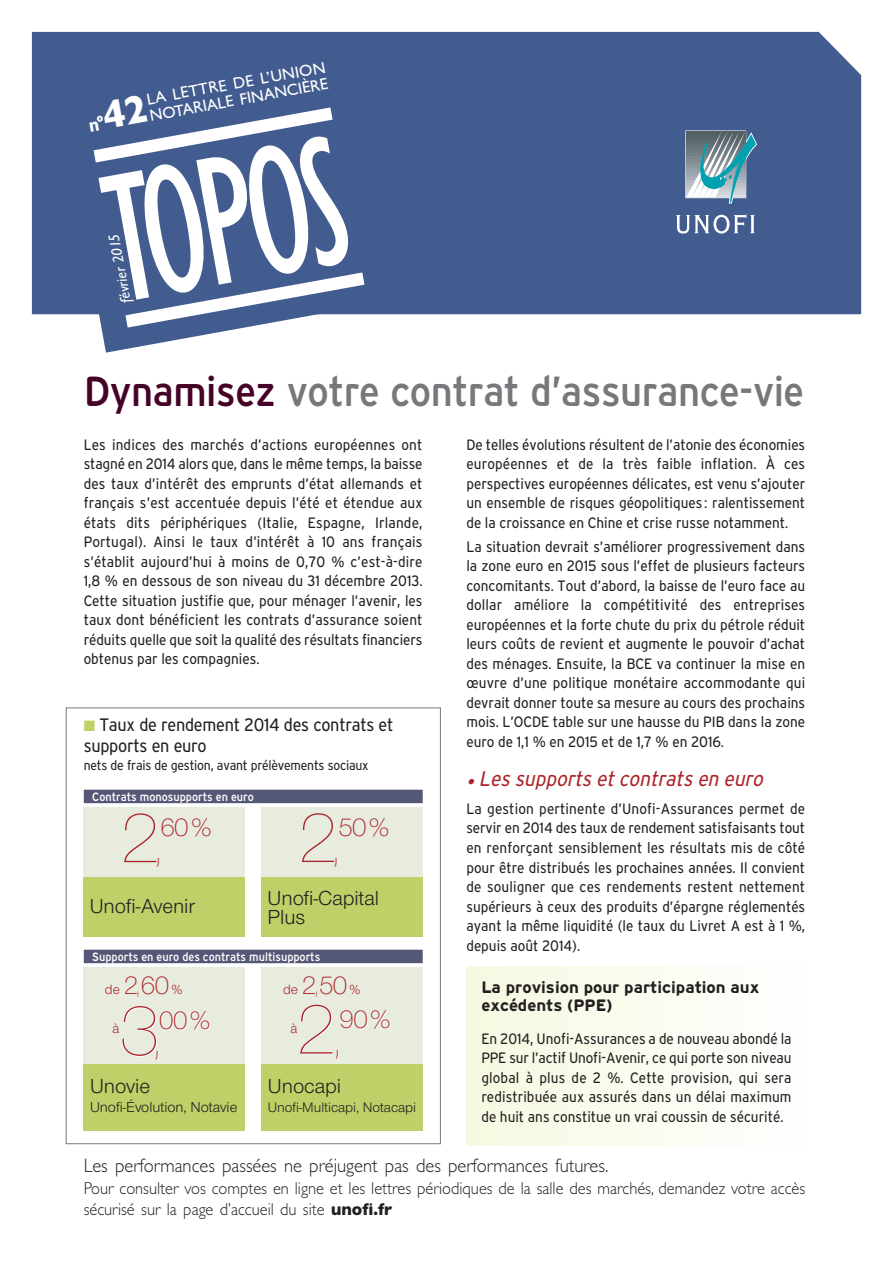
<style>
.page{position:relative;width:893px;height:1263px;background:#fff}
.page>*{position:absolute;margin:0;border:0;box-sizing:border-box;transform-origin:0 0}
.t1{font:condensed 189.3px "Gill Sans";color:#fff;scale:.8 1}
.t2{font:200 75px "Nimbus Sans Novus T";color:#ac242a}
.t3{font:700 condensed 42px "Teleneue";letter-spacing:-.01em;color:#76787b}
.t4{font:300 27px "Nimbus Sans Novus T";letter-spacing:-.05em;color:#ac242a}
.t5{font:21px/19.5px "Nimbus Sans Novus T";color:#231f20}
.t6{font:italic 500 condensed 21px "Teleneue";color:#ac242a}
.t7{font:700 condensed 20.1px "Gill Sans";color:#fff;scale:.95 1}
.t8{font:300 19.5px "Gill Sans";color:#231f20;scale:.95 1}
.t9{font:500 condensed 18px/21px "Teleneue";letter-spacing:-.015em;color:#231f20}
.t10{font:300 17.25px/20.7px "Gill Sans";color:#231f20;scale:.95 1}
.t11{font:800 16.5px/18px "Teleneue";color:#231f20}
.t12{font:16.2px/16.6px "Gill Sans";color:#fff}
.t13{font:500 condensed 15px/19.5px "Teleneue";color:#231f20;text-align:justify}
.t14{font:15px "Nimbus Sans Novus T";color:#231f20}
.t15{font:italic 15px "Gill Sans";color:#fff}
.t16{font:14.25px "Nimbus Sans Novus T";color:#231f20}
.t17{font:13.95px "Nimbus Sans Novus T";color:#ac242a}
.t18{font:500 condensed 13.5px "Teleneue";letter-spacing:-.015em;color:#231f20}
.t19{font:700 condensed 12px "Teleneue";color:#fff}
.s1{font-stretch:normal;font-size:40.2px}
.s2{color:#460327}
.s3{font-family:"Adobe Devanagari";font-weight:700;font-stretch:normal}
.s4{color:#bed067}
.s5{font-size:45px}
.s6{font-weight:300;font-size:27px}
.s7{font-weight:200;font-size:27px}
.s8{color:#fff}
.s9{font-weight:700}
</style>
<div class="page">
<div style="left:84px;top:807px;width:161px;height:70px;background:#e7ecde"></div>
<div style="left:84px;top:877px;width:161px;height:59px;background:#bed067"></div>
<div style="left:84px;top:967px;width:161px;height:98px;background:#e7ecde"></div>
<div style="left:84px;top:1064px;width:161px;height:67px;background:#bed067"></div>
<div style="left:262px;top:807px;width:161px;height:70px;background:#e7ecde"></div>
<div style="left:262px;top:877px;width:161px;height:59px;background:#bed067"></div>
<div style="left:262px;top:967px;width:161px;height:98px;background:#e7ecde"></div>
<div style="left:262px;top:1064px;width:161px;height:67px;background:#bed067"></div>
<div style="left:466px;top:967px;width:341px;height:178px;background:linear-gradient(to right,#f6f9e1,#fefefe)"></div>
<div style="left:84px;top:790px;width:339px;height:13px;background:#555776"></div>
<div style="left:84px;top:950px;width:339px;height:13px;background:#555776"></div>
<div style="left:32px;top:32px;width:829px;height:282px;background:#435c8f"></div>
<svg style="left:59px;top:44px;width:325px;height:309px;fill:#435c8f"></svg>
<svg style="left:94px;top:107px;width:239px;height:55px"></svg>
<svg style="left:125px;top:272px;width:239px;height:55px"></svg>
<svg style="left:676px;top:214px;width:79px;height:20px"></svg>
<svg style="left:684px;top:130px;width:74px;height:74px"></svg>
<p class="t12" style="left:145px;top:90px;width:183px;rotate:-10deg">LA LETTRE DE L’UNION<br>NOTARIALE FINANCIÈRE</p>
<h1 class="t1" style="left:96px;top:169px;width:302px;rotate:-10deg">TOPOS</h1>
<h3 class="t7" style="left:88px;top:118px;width:65px;rotate:-10deg">nº<span class="s1">42</span></h3>
<p class="t15" style="left:117px;top:304px;width:71px;rotate:-100deg">éf vr ei r 2015</p>
<h3 class="t3" style="left:84px;top:367px;width:721px"><span class="s2">Dynamisez</span> votre contrat d’assurance-vie</h3>
<p class="t13" style="left:84px;top:435px;width:340px">Les indices des marchés d’actions européennes ont stagné en 2014 alors que, dans le même temps, la baisse des taux d’intérêt des emprunts d’état allemands et français s’est accentuée depuis l’été et étendue aux états dits périphériques (Italie, Espagne, Irlande, Portugal). Ainsi le taux d’intérêt à 10 ans français s’établit aujourd’hui à moins de 0,70 % c’est-à-dire 1,8 % en dessous de son niveau du 31 décembre 2013.<br>Cette situation justifie que, pour ménager l’avenir, les taux dont bénéficient les contrats d’assurance soient réduits quelle que soit la qualité des résultats financiers obtenus par les compagnies.</p>
<p class="t13" style="left:466px;top:435px;width:340px">De telles évolutions résultent de l’atonie des économies européennes et de la très faible inflation. À ces perspectives européennes délicates, est venu s’ajouter un ensemble de risques géopolitiques : ralentissement de la croissance en Chine et crise russe notamment.</p>
<p class="t13" style="left:466px;top:537px;width:340px">La situation devrait s’améliorer progressivement dans la zone euro en 2015 sous l’effet de plusieurs facteurs concomitants. Tout d’abord, la baisse de l’euro face au dollar améliore la compétitivité des entreprises européennes et la forte chute du prix du pétrole réduit leurs coûts de revient et augmente le pouvoir d’achat des ménages. Ensuite, la BCE va continuer la mise en œuvre d’une politique monétaire accommodante qui devrait donner toute sa mesure au cours des prochains mois. L’OCDE table sur une hausse du PIB dans la zone euro de 1,1 % en 2015 et de 1,7 % en 2016.</p>
<h3 class="t6" style="left:466px;top:766px;width:301px"><span class="s3">•</span>Les supports et contrats en euro</h3>
<p class="t13" style="left:466px;top:799px;width:340px">La gestion pertinente d’Unofi-Assurances permet de servir en 2014 des taux de rendement satisfaisants tout en renforçant sensiblement les résultats mis de côté pour être distribués les prochaines années. Il convient de souligner que ces rendements restent nettement supérieurs à ceux des produits d’épargne réglementés ayant la même liquidité (le taux du Livret A est à 1 %, depuis août 2014).</p>
<p class="t11" style="left:481px;top:979px;width:279px">La provision pour participation aux excédents (PPE)</p>
<p class="t13" style="left:481px;top:1029px;width:312px">En 2014, Unofi-Assurances a de nouveau abondé la PPE sur l’actif Unofi-Avenir, ce qui porte son niveau global à plus de 2 %. Cette provision, qui sera redistribuée aux assurés dans un délai maximum de huit ans constitue un vrai coussin de sécurité.</p>
<p class="t9" style="left:84px;top:714px;width:311px"><span class="s4">■</span> Taux de rendement 2014 des contrats et supports en euro</p>
<p class="t18" style="left:84px;top:758px;width:286px">nets de frais de gestion, avant prélèvements sociaux</p>
<p class="t19" style="left:92px;top:790px;width:163px">Contrats monosupports en euro</p>
<h2 class="t2" style="left:296px;top:792px;width:46px">2<span class="s5">,</span></h2>
<h3 class="t4" style="left:338px;top:811px;width:53px">50%</h3>
<h2 class="t2" style="left:118px;top:792px;width:46px">2<span class="s5">,</span></h2>
<h3 class="t4" style="left:160px;top:811px;width:53px">60%</h3>
<h3 class="t5" style="left:268px;top:887px;width:113px">Unofi-Capital<br>Plus</h3>
<h3 class="t5" style="left:90px;top:896px;width:107px">Unofi-Avenir</h3>
<p class="t19" style="left:92px;top:950px;width:230px">Supports en euro des contrats multisupports</p>
<p class="t17" style="left:105px;top:981px;width:79px">de <span class="s6">2</span><span class="s7">,</span><span class="s6">60</span>%</p>
<p class="t17" style="left:112px;top:1020px;width:8px">à</p>
<p class="t17" style="left:283px;top:981px;width:79px">de <span class="s6">2</span><span class="s7">,</span><span class="s6">50</span>%</p>
<p class="t17" style="left:291px;top:1020px;width:8px">à</p>
<h2 class="t2" style="left:294px;top:984px;width:49px">2<span class="s5">,</span></h2>
<h2 class="t2" style="left:118px;top:985px;width:45px">3<span class="s5">,</span></h2>
<h3 class="t4" style="left:159px;top:1004px;width:53px">00%</h3>
<h3 class="t4" style="left:339px;top:1003px;width:54px">90<span class="s8">%</span></h3>
<h3 class="t5" style="left:90px;top:1075px;width:62px">Unovie</h3>
<p class="t14" style="left:90px;top:1098px;width:149px">Unofi-Évolution, Notavie</p>
<h3 class="t5" style="left:268px;top:1075px;width:75px">Unocapi</h3>
<p class="t16" style="left:268px;top:1099px;width:150px">Unofi-Multicapi, Notacapi</p>
<h3 class="t8" style="left:84px;top:1154px;width:554px">Les performances passées ne préjugent pas des performances futures.</h3>
<p class="t10" style="left:84px;top:1178px;width:761px">Pour consulter vos comptes en ligne et les lettres périodiques de la salle des marchés, demandez votre accès sécurisé sur la page d’accueil du site <span class="s9">unofi.fr</span></p>
</div>
